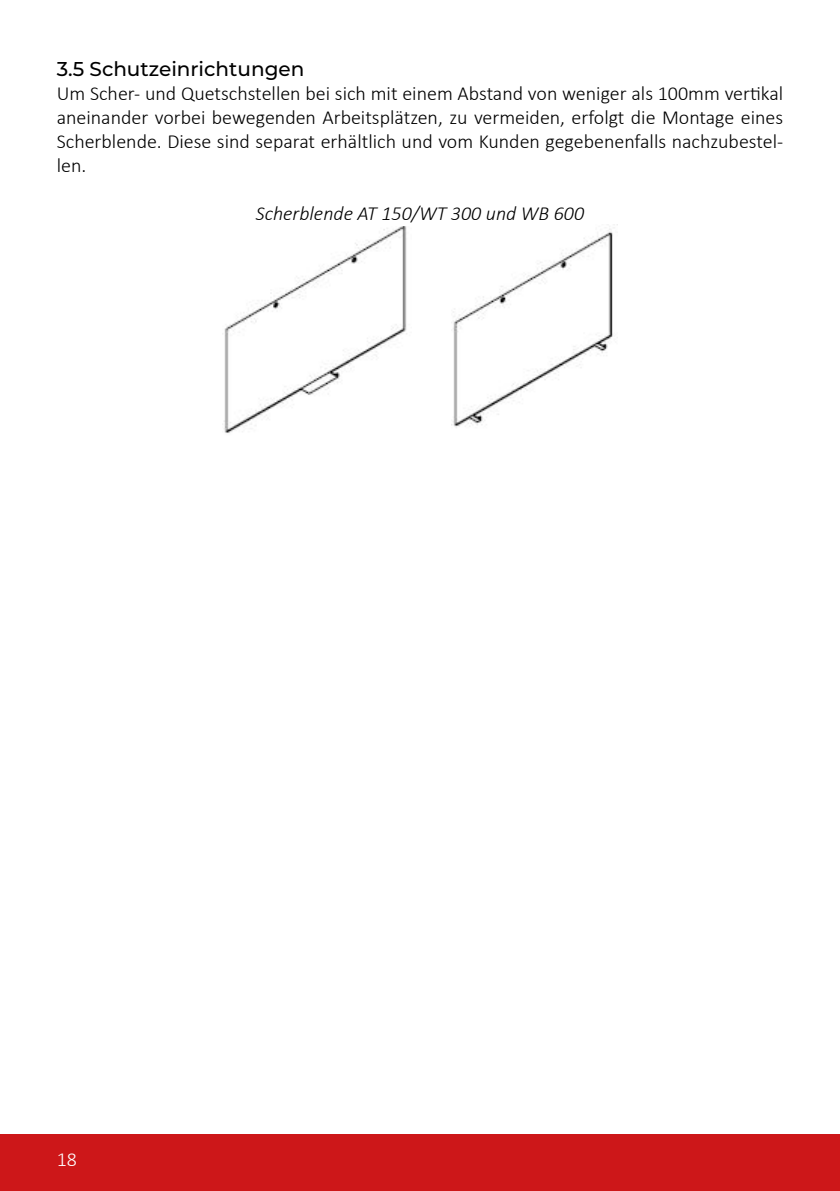
<style>
.page{position:relative;width:840px;height:1191px;background:#fff}
.page>*{position:absolute;margin:0;border:0;box-sizing:border-box;transform-origin:0 0}
.t1{font:300 20px/24px "Calibri";color:#000;text-align:justify}
.t2{font:italic 300 20px "Calibri";color:#000}
.t3{font:500 20px "Montserrat";color:#000}
.t4{font:300 20px "Calibri";color:#fff}
</style>
<div class="page">
<div style="left:0;top:1134px;width:839px;height:57px;background:#cd1719"></div>
<img style="left:224px;top:226px;width:183px;height:207px">
<img style="left:451px;top:224px;width:164px;height:204px">
<p class="t3" style="left:57px;top:55px;width:249px">3.5 Schutzeinrichtungen</p>
<p class="t1" style="left:57px;top:81px;width:727px">Um Scher- und Quetschstellen bei sich mit einem Abstand von weniger als 100mm vertikal aneinander vorbei bewegenden Arbeitsplätzen, zu vermeiden, erfolgt die Montage eines Scherblende. Diese sind separat erhältlich und vom Kunden gegebenenfalls nachzubestel&shy;len.</p>
<p class="t2" style="left:255px;top:201px;width:330px">Scherblende AT 150/WT 300 und WB 600</p>
<p class="t4" style="left:57px;top:1147px;width:22px">18</p>
</div>
